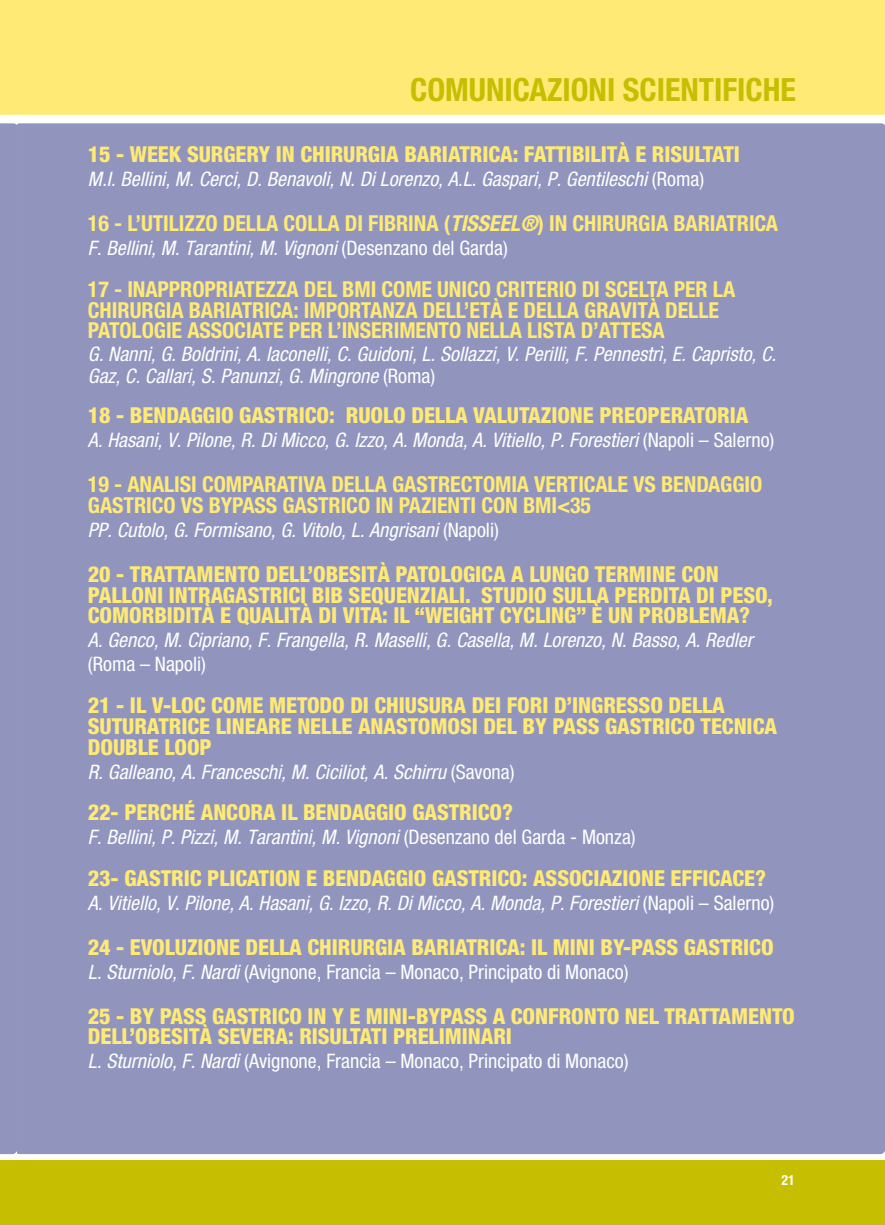
<style>
.page{position:relative;width:885px;height:1225px;background:#fff}
.page>*{position:absolute;margin:0;border:0;box-sizing:border-box;transform-origin:0 0}
.t1{font:700 condensed 32px "Helvetica Neue";color:#c5be01}
.t2{font:800 condensed 22px/20.8px "Helvetica Neue";letter-spacing:-.005em;color:#ffea75}
.t3{font:700 condensed 22px/20.8px "Helvetica Neue";letter-spacing:-.005em;color:#ffea75}
.t4{font:italic condensed 20px/22px "Helvetica Neue";color:#fff}
.t5{font:condensed 20px "Helvetica Neue";color:#fff}
.t6{font:700 condensed 14px "Helvetica Neue";color:#fff}
.s1{font-style:normal}
.s2{font-style:italic}
</style>
<div class="page">
<div style="left:0;top:123px;width:17px;height:1031px;background:#9195be"></div>
<div style="left:17px;top:123px;width:867px;height:1031px;background:#9195be"></div>
<div style="left:0;top:0;width:17px;height:115px;background:#ffea75"></div>
<div style="left:17px;top:0;width:867px;height:115px;background:#ffea75"></div>
<div style="left:0;top:1159px;width:17px;height:65px;background:#c5be01"></div>
<div style="left:17px;top:1159px;width:867px;height:65px;background:#c5be01"></div>
<h1 class="t1" style="left:410px;top:71px;width:387px">COMUNICAZIONI SCIENTIFICHE</h1>
<p class="t2" style="left:88px;top:144px;width:653px">15 - WEEK SURGERY IN CHIRURGIA BARIATRICA: FATTIBILITÀ E RISULTATI</p>
<p class="t4" style="left:88px;top:168px;width:617px">M.I. Bellini, M. Cerci, D. Benavoli, N. Di Lorenzo, A.L. Gaspari, P. Gentileschi <span class="s1">(Roma)</span></p>
<p class="t3" style="left:88px;top:213px;width:691px">16 - L’UTILIZZO DELLA COLLA DI FIBRINA (<span class="s2">TISSEEL®</span>) IN CHIRURGIA BARIATRICA</p>
<p class="t4" style="left:88px;top:237px;width:421px">F. Bellini, M. Tarantini, M. Vignoni <span class="s1">(Desenzano del Garda)</span></p>
<p class="t3" style="left:88px;top:278px;width:648px">17 - INAPPROPRIATEZZA DEL BMI COME UNICO CRITERIO DI SCELTA PER LA<br>CHIRURGIA BARIATRICA: IMPORTANZA DELL’ETÀ E DELLA GRAVITÀ DELLE<br>PATOLOGIE ASSOCIATE PER L’INSERIMENTO NELLA LISTA D’ATTESA</p>
<p class="t4" style="left:88px;top:342px;width:689px">G. Nanni, G. Boldrini, A. Iaconelli, C. Guidoni, L. Sollazzi, V. Perilli, F. Pennestrì, E. Capristo, C.<br>Gaz, C. Callari, S. Panunzi, G. Mingrone <span class="s1">(Roma)</span></p>
<p class="t2" style="left:88px;top:405px;width:662px">18 - BENDAGGIO GASTRICO: RUOLO DELLA VALUTAZIONE PREOPERATORIA</p>
<p class="t4" style="left:88px;top:429px;width:688px">A. Hasani, V. Pilone, R. Di Micco, G. Izzo, A. Monda, A. Vitiello, P. Forestieri <span class="s1">(Napoli – Salerno)</span></p>
<p class="t3" style="left:88px;top:473px;width:676px">19 - ANALISI COMPARATIVA DELLA GASTRECTOMIA VERTICALE VS BENDAGGIO<br>GASTRICO VS BYPASS GASTRICO IN PAZIENTI CON BMI&lt;35</p>
<p class="t4" style="left:88px;top:519px;width:412px">PP. Cutolo, G. Formisano, G. Vitolo, L. Angrisani <span class="s1">(Napoli)</span></p>
<p class="t2" style="left:88px;top:563px;width:686px">20 - TRATTAMENTO DELL’OBESITÀ PATOLOGICA A LUNGO TERMINE CON<br>PALLONI INTRAGASTRICI BIB SEQUENZIALI. STUDIO SULLA PERDITA DI PESO,<br>COMORBIDITÀ E QUALITÀ DI VITA: IL “WEIGHT CYCLING” È UN PROBLEMA?</p>
<p class="t4" style="left:88px;top:629px;width:666px">A. Genco, M. Cipriano, F. Frangella, R. Maselli, G. Casella, M. Lorenzo, N. Basso, A. Redler</p>
<p class="t5" style="left:88px;top:653px;width:120px">(Roma – Napoli)</p>
<p class="t2" style="left:88px;top:694px;width:690px">21 - IL V-LOC COME METODO DI CHIUSURA DEI FORI D’INGRESSO DELLA<br>SUTURATRICE LINEARE NELLE ANASTOMOSI DEL BY PASS GASTRICO TECNICA<br>DOUBLE LOOP</p>
<p class="t4" style="left:88px;top:760px;width:428px">R. Galleano, A. Franceschi, M. Ciciliot, A. Schirru <span class="s1">(Savona)</span></p>
<p class="t2" style="left:88px;top:801px;width:426px">22- PERCHÉ ANCORA IL BENDAGGIO GASTRICO?</p>
<p class="t4" style="left:88px;top:826px;width:549px">F. Bellini, P. Pizzi, M. Tarantini, M. Vignoni <span class="s1">(Desenzano del Garda - Monza)</span></p>
<p class="t2" style="left:88px;top:867px;width:679px">23- GASTRIC PLICATION E BENDAGGIO GASTRICO: ASSOCIAZIONE EFFICACE?</p>
<p class="t4" style="left:88px;top:891px;width:688px">A. Vitiello, V. Pilone, A. Hasani, G. Izzo, R. Di Micco, A. Monda, P. Forestieri <span class="s1">(Napoli – Salerno)</span></p>
<p class="t2" style="left:88px;top:936px;width:687px">24 - EVOLUZIONE DELLA CHIRURGIA BARIATRICA: IL MINI BY-PASS GASTRICO</p>
<p class="t5" style="left:88px;top:960px;width:542px"><span class="s2">L. Sturniolo, F. Nardi</span> (Avignone, Francia – Monaco, Principato di Monaco)</p>
<p class="t2" style="left:88px;top:1005px;width:708px">25 - BY PASS GASTRICO IN Y E MINI-BYPASS A CONFRONTO NEL TRATTAMENTO<br>DELL’OBESITÀ SEVERA: RISULTATI PRELIMINARI</p>
<p class="t5" style="left:88px;top:1049px;width:542px"><span class="s2">L. Sturniolo, F. Nardi</span> (Avignone, Francia – Monaco, Principato di Monaco)</p>
<p class="t6" style="left:781px;top:1171px;width:15px">21</p>
</div>
